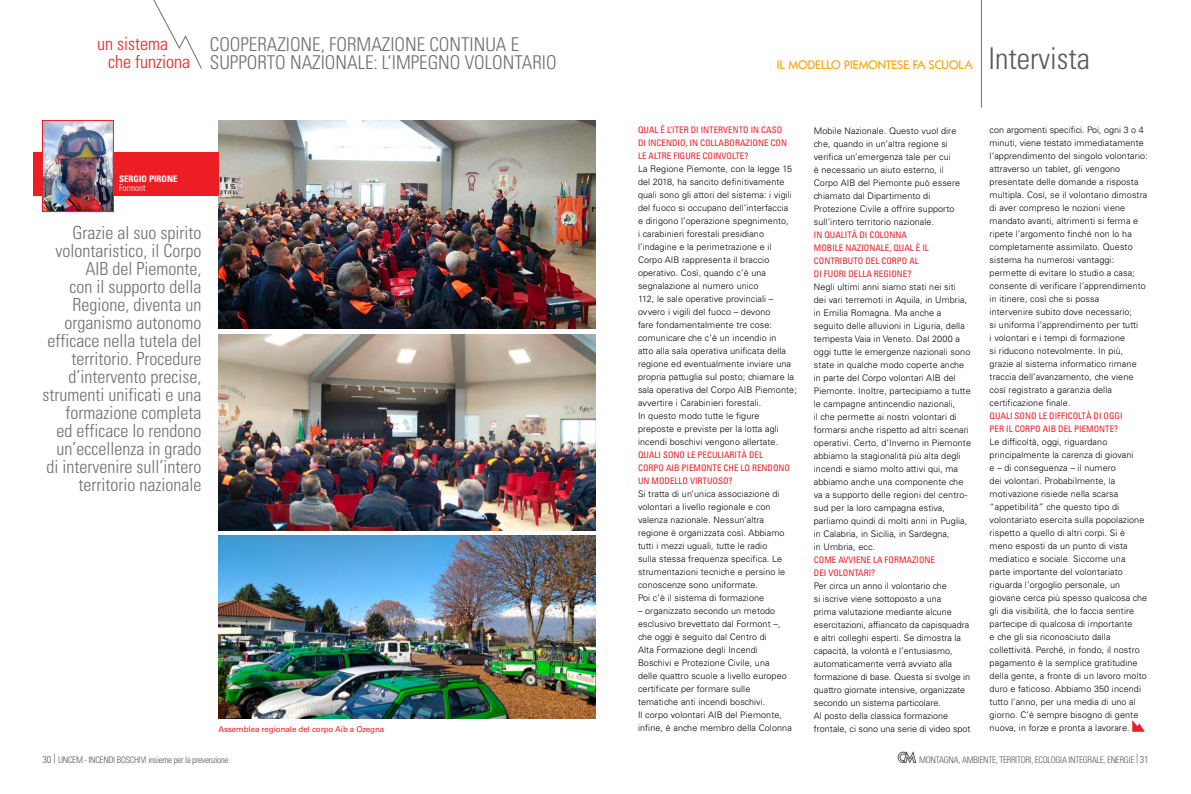
<style>
.page{position:relative;width:1191px;height:794px;background:#fff}
.page>*{position:absolute;margin:0;border:0;box-sizing:border-box;transform-origin:0 0}
.t1{font:300 condensed 30px "Univers";color:#58595b}
.t2{font:300 condensed 19px/18px "Univers";color:#6d6e71}
.t3{font:300 condensed 18px/18px "Univers";color:#6d6e71;text-align:right}
.t4{font:300 condensed 18px/18px "Univers";color:#ed1d24}
.t5{font:500 12.5px "Kabel IT Cby BT";color:#faa61a}
.t6{font:300 9px/13px "Univers";letter-spacing:.01em;color:#000}
.t7{font:condensed 9px/13px "Univers";color:#ed1d24}
.t8{font:300 condensed 9px "Univers";letter-spacing:-.03em;color:#58595b}
.t9{font:700 condensed 9px "Univers";color:#fff}
.t10{font:300 condensed 9px "Univers";color:#fff}
.t11{font:8px "Univers";letter-spacing:-.01em;color:#ed1d24}
.s1{font-size:10px}
</style>
<div class="page">
<svg style="left:897px;top:751px;width:19px;height:12px"></svg>
<hr style="left:981px;top:0;width:1px;height:108px;background:#6d6e71">
<svg style="left:153px;top:0;width:49px;height:69px"></svg>
<img style="left:218px;top:121px;width:377px;height:208px">
<img style="left:218px;top:335px;width:377px;height:195px">
<img style="left:218px;top:536px;width:377px;height:183px">
<div style="left:33px;top:152px;width:185px;height:44px;background:#ed1d24"></div>
<img style="left:44px;top:122px;width:68px;height:88px">
<div style="left:42px;top:120px;width:72px;height:92px;border:1px solid #ed1d24"></div>
<svg style="left:1132px;top:720px;width:12px;height:12px"></svg>
<h3 class="t4" style="left:108px;top:34px;width:83px;text-indent:-11px">un sistema che funziona</h3>
<h2 class="t2" style="left:210px;top:36px;width:348px">COOPERAZIONE, FORMAZIONE CONTINUA E<br>SUPPORTO NAZIONALE: L’IMPEGNO VOLONTARIO</h2>
<h3 class="t5" style="left:777px;top:56px;width:197px">IL MODELLO PIEMONTESE FA SCUOLA</h3>
<h1 class="t1" style="left:988px;top:40px;width:103px">Intervista</h1>
<p class="t9" style="left:119px;top:174px;width:60px">SERGIO PIRONE</p>
<p class="t10" style="left:119px;top:183px;width:28px">Formont</p>
<p class="t3" style="left:43px;top:223px;width:160px">Grazie al suo spirito volontaristico, il Corpo<br>AIB del Piemonte,<br>con il supporto della<br>Regione, diventa un organismo autonomo efficace nella tutela del territorio. Procedure d’intervento precise, strumenti unificati e una formazione completa<br>ed efficace lo rendono un’eccellenza in grado di intervenire sull’intero territorio nazionale</p>
<p class="t7" style="left:638px;top:124px;width:151px">QUAL È L’ITER DI INTERVENTO IN CASO<br>DI INCENDIO, IN COLLABORAZIONE CON<br>LE ALTRE FIGURE COINVOLTE?</p>
<p class="t6" style="left:638px;top:163px;width:160px">La Regione Piemonte, con la legge 15 del 2018, ha sancito definitivamente quali sono gli attori del sistema: i vigili del fuoco si occupano dell’interfaccia<br>e dirigono l’operazione spegnimento,<br>i carabinieri forestali presidiano l’indagine e la perimetrazione e il Corpo AIB rappresenta il braccio operativo. Così, quando c’è una segnalazione al numero unico<br>112, le sale operative provinciali – ovvero i vigili del fuoco – devono<br>fare fondamentalmente tre cose: comunicare che c’è un incendio in<br>atto alla sala operativa unificata della regione ed eventualmente inviare una propria pattuglia sul posto; chiamare la sala operativa del Corpo AIB Piemonte; avvertire i Carabinieri forestali.<br>In questo modo tutte le figure preposte e previste per la lotta agli incendi boschivi vengono allertate.</p>
<p class="t7" style="left:638px;top:448px;width:154px">QUALI SONO LE PECULIARITÀ DEL<br>CORPO AIB PIEMONTE CHE LO RENDONO<br>UN MODELLO VIRTUOSO?</p>
<p class="t6" style="left:638px;top:488px;width:149px">Si tratta di un’unica associazione di volontari a livello regionale e con valenza nazionale. Nessun’altra regione è organizzata così. Abbiamo tutti i mezzi uguali, tutte le radio sulla stessa frequenza specifica. Le strumentazioni tecniche e persino le conoscenze sono uniformate.<br>Poi c’è il sistema di formazione</p>
<p class="t6" style="left:638px;top:605px;width:155px">– organizzato secondo un metodo esclusivo brevettato dal Formont –, che oggi è seguito dal Centro di<br>Alta Formazione degli Incendi Boschivi e Protezione Civile, una<br>delle quattro scuole a livello europeo certificate per formare sulle tematiche anti incendi boschivi.<br>Il corpo volontari AIB del Piemonte, infine, è anche membro della Colonna</p>
<p class="t6" style="left:989px;top:123px;width:159px">con argomenti specifici. Poi, ogni 3 o 4 minuti, viene testato immediatamente l’apprendimento del singolo volontario: attraverso un tablet, gli vengono presentate delle domande a risposta multipla. Così, se il volontario dimostra di aver compreso le nozioni viene mandato avanti, altrimenti si ferma e ripete l’argomento finché non lo ha completamente assimilato. Questo sistema ha numerosi vantaggi: permette di evitare lo studio a casa; consente di verificare l’apprendimento in itinere, così che si possa<br>intervenire subito dove necessario;<br>si uniforma l’apprendimento per tutti<br>i volontari e i tempi di formazione<br>si riducono notevolmente. In più, grazie al sistema informatico rimane traccia dell’avanzamento, che viene così registrato a garanzia della certificazione finale.</p>
<p class="t7" style="left:989px;top:409px;width:134px">QUALI SONO LE DIFFICOLTÀ DI OGGI<br>PER IL CORPO AIB DEL PIEMONTE?</p>
<p class="t6" style="left:989px;top:435px;width:159px">Le difficoltà, oggi, riguardano principalmente la carenza di giovani<br>e – di conseguenza – il numero<br>dei volontari. Probabilmente, la motivazione risiede nella scarsa “appetibilità” che questo tipo di volontariato esercita sulla popolazione rispetto a quello di altri corpi. Si è meno esposti da un punto di vista mediatico e sociale. Siccome una parte importante del volontariato riguarda l’orgoglio personale, un giovane cerca più spesso qualcosa che gli dia visibilità, che lo faccia sentire partecipe di qualcosa di importante<br>e che gli sia riconosciuto dalla collettività. Perché, in fondo, il nostro pagamento è la semplice gratitudine della gente, a fronte di un lavoro molto duro e faticoso. Abbiamo 350 incendi tutto l’anno, per una media di uno al giorno. C’è sempre bisogno di gente</p>
<p class="t6" style="left:814px;top:124px;width:148px">Mobile Nazionale. Questo vuol dire che, quando in un’altra regione si verifica un’emergenza tale per cui<br>è necessario un aiuto esterno, il Corpo AIB del Piemonte può essere chiamato dal Dipartimento di Protezione Civile a offrire supporto sull’intero territorio nazionale.</p>
<p class="t7" style="left:814px;top:228px;width:116px">IN QUALITÀ DI COLONNA<br>MOBILE NAZIONALE, QUAL È IL<br>CONTRIBUTO DEL CORPO AL<br>DI FUORI DELLA REGIONE?</p>
<p class="t6" style="left:814px;top:280px;width:159px">Negli ultimi anni siamo stati nei siti<br>dei vari terremoti in Aquila, in Umbria, in Emilia Romagna. Ma anche a seguito delle alluvioni in Liguria, della tempesta Vaia in Veneto. Dal 2000 a oggi tutte le emergenze nazionali sono state in qualche modo coperte anche in parte del Corpo volontari AIB del Piemonte. Inoltre, partecipiamo a tutte le campagne antincendio nazionali,<br>il che permette ai nostri volontari di formarsi anche rispetto ad altri scenari operativi. Certo, d’Inverno in Piemonte abbiamo la stagionalità più alta degli incendi e siamo molto attivi qui, ma abbiamo anche una componente che va a supporto delle regioni del centro&shy;sud per la loro campagna estiva, parliamo quindi di molti anni in Puglia, in Calabria, in Sicilia, in Sardegna,<br>in Umbria, ecc.</p>
<p class="t7" style="left:814px;top:553px;width:123px">COME AVVIENE LA FORMAZIONE<br>DEI VOLONTARI?</p>
<p class="t6" style="left:814px;top:579px;width:158px">Per circa un anno il volontario che<br>si iscrive viene sottoposto a una<br>prima valutazione mediante alcune esercitazioni, affiancato da capisquadra e altri colleghi esperti. Se dimostra la capacità, la volontà e l’entusiasmo, automaticamente verrà avviato alla formazione di base. Questa si svolge in quattro giornate intensive, organizzate secondo un sistema particolare.<br>Al posto della classica formazione frontale, ci sono una serie di video spot</p>
<p class="t11" style="left:218px;top:724px;width:167px">Assemblea regionale del corpo Aib a Ozegna</p>
<p class="t6" style="left:989px;top:721px;width:141px">nuova, in forze e pronta a lavorare.</p>
<p class="t8" style="left:43px;top:754px;width:187px"><span class="s1">30 </span><sup>|</sup> UNCEM - INCENDI BOSCHIVI insieme per la prevenzione</p>
<p class="t8" style="left:919px;top:754px;width:231px">MONTAGNA, AMBIENTE, TERRITORI, ECOLOGIA INTEGRALE, ENERGIE <sup>|</sup> <span class="s1">31</span></p>
</div>
